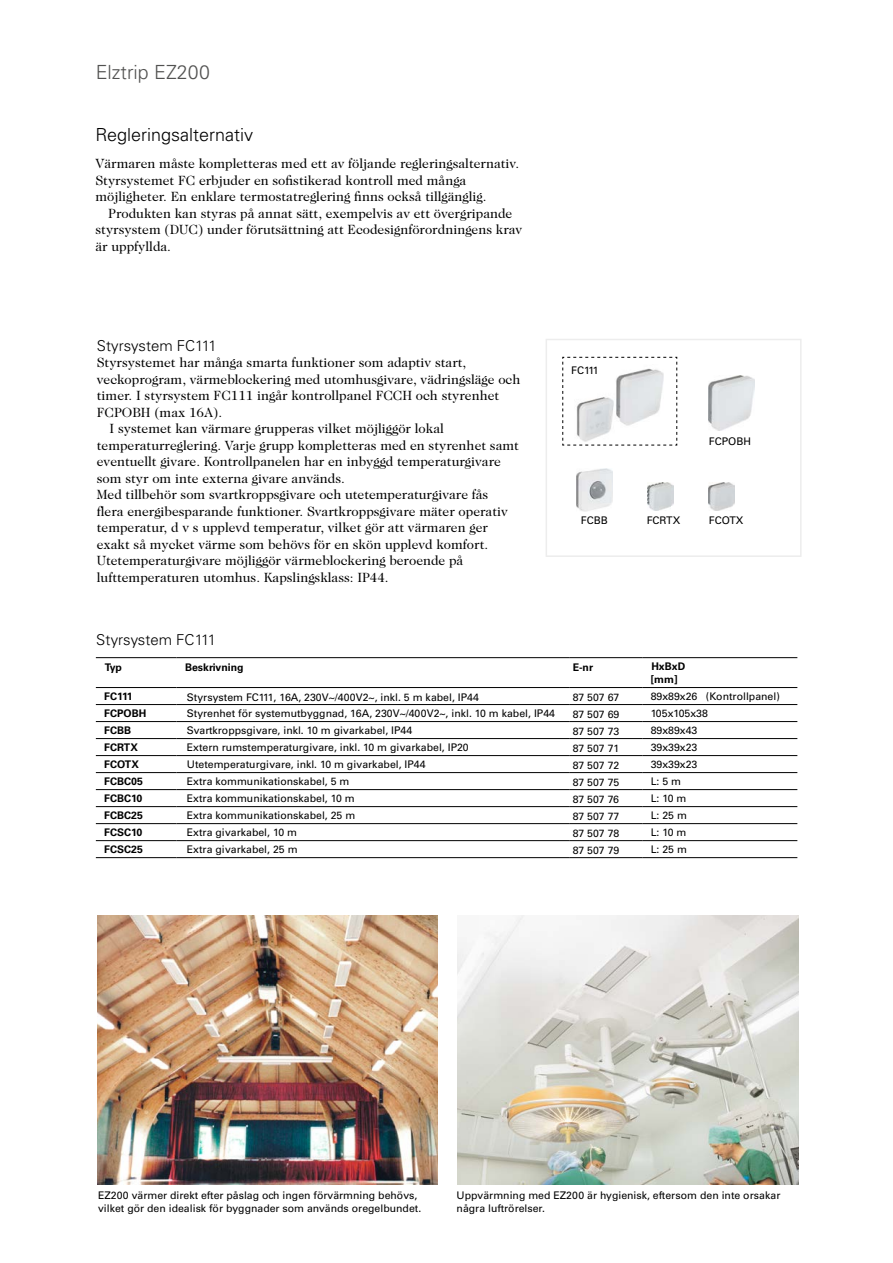
<style>
.page{position:relative;width:893px;height:1263px;background:#fff}
.page>*{position:absolute;margin:0;border:0;box-sizing:border-box;transform-origin:0 0}
.t1{font:300 19.5px "Univers";color:#525251}
.t2{font:300 18px "Univers";color:#000}
.t3{font:300 15px "Univers";color:#000}
.t4{font:13.5px/16.5px "Caslon Two Twenty Four";color:#000}
.t5{font:10.5px/17px "Univers";color:#000}
.t6{font:700 10.5px "Univers";color:#000}
</style>
<div class="page">
<img style="left:457px;top:916px;width:342px;height:268px">
<img style="left:97px;top:916px;width:340px;height:268px">
<img style="left:709px;top:376px;width:45px;height:55px">
<img style="left:577px;top:468px;width:35px;height:43px">
<img style="left:648px;top:482px;width:25px;height:28px">
<img style="left:709px;top:483px;width:25px;height:27px">
<hr style="left:96px;top:657px;width:81px;height:1px;background:#000">
<hr style="left:177px;top:657px;width:393px;height:1px;background:#000">
<hr style="left:570px;top:657px;width:72px;height:1px;background:#000">
<hr style="left:642px;top:657px;width:155px;height:1px;background:#000">
<hr style="left:96px;top:687px;width:81px;height:1px;background:#000">
<hr style="left:177px;top:687px;width:393px;height:1px;background:#000">
<hr style="left:570px;top:687px;width:72px;height:1px;background:#000">
<hr style="left:642px;top:687px;width:155px;height:1px;background:#000">
<hr style="left:96px;top:704px;width:81px;height:1px;background:#000">
<hr style="left:177px;top:704px;width:393px;height:1px;background:#000">
<hr style="left:570px;top:704px;width:72px;height:1px;background:#000">
<hr style="left:642px;top:704px;width:155px;height:1px;background:#000">
<hr style="left:96px;top:721px;width:81px;height:1px;background:#000">
<hr style="left:177px;top:721px;width:393px;height:1px;background:#000">
<hr style="left:570px;top:721px;width:72px;height:1px;background:#000">
<hr style="left:642px;top:721px;width:155px;height:1px;background:#000">
<hr style="left:96px;top:738px;width:81px;height:1px;background:#000">
<hr style="left:177px;top:738px;width:393px;height:1px;background:#000">
<hr style="left:570px;top:738px;width:72px;height:1px;background:#000">
<hr style="left:642px;top:738px;width:155px;height:1px;background:#000">
<hr style="left:96px;top:755px;width:81px;height:1px;background:#000">
<hr style="left:177px;top:755px;width:393px;height:1px;background:#000">
<hr style="left:570px;top:755px;width:72px;height:1px;background:#000">
<hr style="left:642px;top:755px;width:155px;height:1px;background:#000">
<hr style="left:96px;top:772px;width:81px;height:1px;background:#000">
<hr style="left:177px;top:772px;width:393px;height:1px;background:#000">
<hr style="left:570px;top:772px;width:72px;height:1px;background:#000">
<hr style="left:642px;top:772px;width:155px;height:1px;background:#000">
<hr style="left:96px;top:789px;width:81px;height:1px;background:#000">
<hr style="left:177px;top:789px;width:393px;height:1px;background:#000">
<hr style="left:570px;top:789px;width:72px;height:1px;background:#000">
<hr style="left:642px;top:789px;width:155px;height:1px;background:#000">
<hr style="left:96px;top:806px;width:81px;height:1px;background:#000">
<hr style="left:177px;top:806px;width:393px;height:1px;background:#000">
<hr style="left:570px;top:806px;width:72px;height:1px;background:#000">
<hr style="left:642px;top:806px;width:155px;height:1px;background:#000">
<hr style="left:96px;top:823px;width:81px;height:1px;background:#000">
<hr style="left:177px;top:823px;width:393px;height:1px;background:#000">
<hr style="left:570px;top:823px;width:72px;height:1px;background:#000">
<hr style="left:642px;top:823px;width:155px;height:1px;background:#000">
<hr style="left:96px;top:840px;width:81px;height:1px;background:#000">
<hr style="left:177px;top:840px;width:393px;height:1px;background:#000">
<hr style="left:570px;top:840px;width:72px;height:1px;background:#000">
<hr style="left:642px;top:840px;width:155px;height:1px;background:#000">
<hr style="left:96px;top:857px;width:81px;height:1px;background:#000">
<hr style="left:177px;top:857px;width:393px;height:1px;background:#000">
<hr style="left:570px;top:857px;width:72px;height:1px;background:#000">
<hr style="left:642px;top:857px;width:155px;height:1px;background:#000">
<div style="left:546px;top:339px;width:255px;height:218px;border:2px solid #ededed"></div>
<svg style="left:562px;top:357px;width:115px;height:89px"></svg>
<h1 class="t1" style="left:96px;top:61px;width:116px">Elztrip EZ200</h1>
<h2 class="t2" style="left:96px;top:123px;width:159px">Regleringsalternativ</h2>
<p class="t4" style="left:96px;top:155px;width:425px">Värmaren måste kompletteras med ett av följande regleringsalternativ.<br>Styrsystemet FC erbjuder en sofistikerad kontroll med många möjligheter. En enklare termostatreglering finns också tillgänglig.</p>
<p class="t4" style="left:96px;top:205px;width:428px;text-indent:13px">Produkten kan styras på annat sätt, exempelvis av ett övergripande styrsystem (DUC) under förutsättning att Ecodesignförordningens krav är uppfyllda.</p>
<p class="t3" style="left:97px;top:336px;width:121px">Styrsystem FC111</p>
<p class="t4" style="left:97px;top:354px;width:371px">Styrsystemet har många smarta funktioner som adaptiv start,</p>
<p class="t4" style="left:97px;top:371px;width:425px">veckoprogram, värmeblockering med utomhusgivare, vädringsläge och</p>
<p class="t4" style="left:97px;top:387px;width:404px">timer. I styrsystem FC111 ingår kontrollpanel FCCH och styrenhet</p>
<p class="t4" style="left:97px;top:404px;width:127px">FCPOBH (max 16A).</p>
<p class="t4" style="left:110px;top:420px;width:336px">I systemet kan värmare grupperas vilket möjliggör lokal</p>
<p class="t4" style="left:97px;top:437px;width:424px">temperaturreglering. Varje grupp kompletteras med en styrenhet samt</p>
<p class="t4" style="left:97px;top:453px;width:406px">eventuellt givare. Kontrollpanelen har en inbyggd temperaturgivare</p>
<p class="t4" style="left:97px;top:470px;width:250px">som styr om inte externa givare används.</p>
<p class="t4" style="left:97px;top:486px;width:393px">Med tillbehör som svartkroppsgivare och utetemperaturgivare fås</p>
<p class="t4" style="left:97px;top:503px;width:413px">flera energibesparande funktioner. Svartkroppsgivare mäter operativ</p>
<p class="t4" style="left:97px;top:519px;width:393px">temperatur, d v s upplevd temperatur, vilket gör att värmaren ger</p>
<p class="t4" style="left:97px;top:536px;width:393px">exakt så mycket värme som behövs för en skön upplevd komfort.</p>
<p class="t4" style="left:97px;top:552px;width:368px">Utetemperaturgivare möjliggör värmeblockering beroende på</p>
<p class="t4" style="left:97px;top:569px;width:293px">lufttemperaturen utomhus. Kapslingsklass: IP44.</p>
<p class="t3" style="left:96px;top:631px;width:121px">Styrsystem FC111</p>
<p class="t5" style="left:571px;top:361px;width:29px">FC111</p>
<p class="t5" style="left:709px;top:433px;width:44px">FCPOBH</p>
<p class="t5" style="left:581px;top:512px;width:28px">FCBB</p>
<p class="t5" style="left:647px;top:512px;width:35px">FCRTX</p>
<p class="t5" style="left:709px;top:512px;width:36px">FCOTX</p>
<p class="t6" style="left:105px;top:661px;width:19px">Typ</p>
<p class="t6" style="left:185px;top:661px;width:60px">Beskrivning</p>
<p class="t6" style="left:573px;top:661px;width:22px">E-nr</p>
<p class="t6" style="left:651px;top:660px;width:35px">HxBxD</p>
<p class="t5" style="left:573px;top:689px;width:48px;text-align:justify">87 507 67<br>87 507 69<br>87 507 73<br>87 507 71<br>87 507 72<br>87 507 75<br>87 507 76<br>87 507 77<br>87 507 78<br>87 507 79</p>
<p class="t6" style="left:651px;top:673px;width:28px">[mm]</p>
<p class="t5" style="left:187px;top:688px;width:370px">Styrsystem FC111, 16A, 230V~/400V2~, inkl. 5 m kabel, IP44<br>Styrenhet för systemutbyggnad, 16A, 230V~/400V2~, inkl. 10 m kabel, IP44<br>Svartkroppsgivare, inkl. 10 m givarkabel, IP44<br>Extern rumstemperaturgivare, inkl. 10 m givarkabel, IP20<br>Utetemperaturgivare, inkl. 10 m givarkabel, IP44<br>Extra kommunikationskabel, 5 m<br>Extra kommunikationskabel, 10 m<br>Extra kommunikationskabel, 25 m<br>Extra givarkabel, 10 m<br>Extra givarkabel, 25 m</p>
<p class="t5" style="left:706px;top:688px;width:75px">(Kontrollpanel)</p>
<p class="t6" style="left:104px;top:690px;width:30px">FC111</p>
<p class="t5" style="left:651px;top:688px;width:48px">89x89x26</p>
<p class="t6" style="left:104px;top:707px;width:44px">FCPOBH</p>
<p class="t5" style="left:651px;top:705px;width:59px">105x105x38</p>
<p class="t6" style="left:104px;top:724px;width:28px">FCBB</p>
<p class="t5" style="left:651px;top:722px;width:48px">89x89x43</p>
<p class="t6" style="left:104px;top:741px;width:35px">FCRTX</p>
<p class="t5" style="left:651px;top:739px;width:48px">39x39x23</p>
<p class="t6" style="left:104px;top:758px;width:36px">FCOTX</p>
<p class="t5" style="left:651px;top:756px;width:48px">39x39x23</p>
<p class="t6" style="left:104px;top:775px;width:40px">FCBC05</p>
<p class="t5" style="left:651px;top:773px;width:32px">L: 5 m</p>
<p class="t6" style="left:104px;top:792px;width:39px">FCBC10</p>
<p class="t5" style="left:651px;top:790px;width:37px">L: 10 m</p>
<p class="t6" style="left:104px;top:809px;width:40px">FCBC25</p>
<p class="t5" style="left:651px;top:807px;width:38px">L: 25 m</p>
<p class="t6" style="left:104px;top:826px;width:39px">FCSC10</p>
<p class="t5" style="left:651px;top:824px;width:37px">L: 10 m</p>
<p class="t6" style="left:104px;top:843px;width:40px">FCSC25</p>
<p class="t5" style="left:651px;top:841px;width:38px">L: 25 m</p>
<p class="t5" style="left:98px;top:1188px;width:325px;line-height:13.5px">EZ200 värmer direkt efter påslag och ingen förvärmning behövs, vilket gör den idealisk för byggnader som används oregelbundet.</p>
<p class="t5" style="left:457px;top:1188px;width:325px;line-height:13.5px">Uppvärmning med EZ200 är hygienisk, eftersom den inte orsakar några luftrörelser.</p>
</div>
